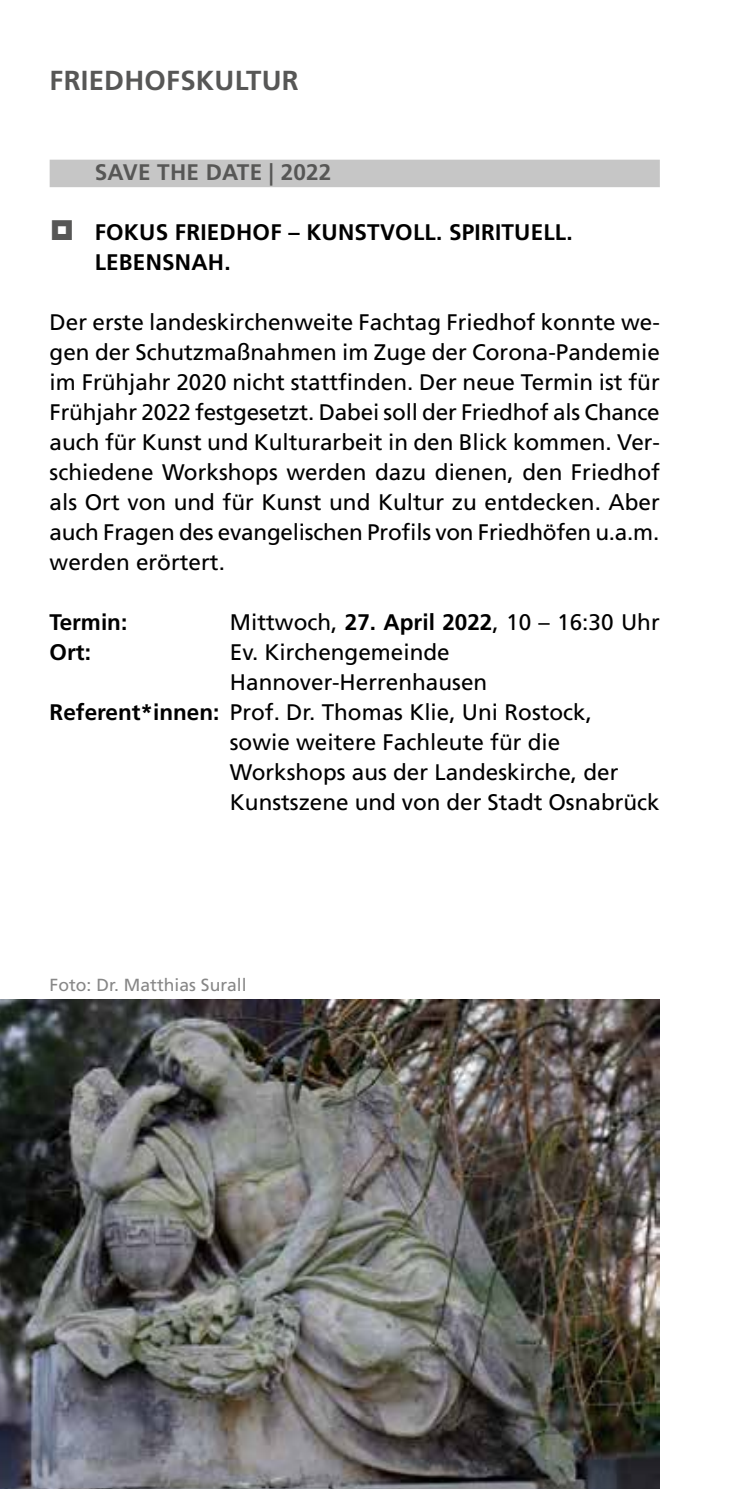
<style>
.page{position:relative;width:745px;height:1489px;background:#fff}
.page>*{position:absolute;margin:0;border:0;box-sizing:border-box;transform-origin:0 0}
.t1{font:700 27.5px "Frutiger LT Com";letter-spacing:.01em;color:#575756}
.t2{font:22.5px/30px "Frutiger LT Com";color:#000;text-align:justify}
.t3{font:700 22.5px/30px "Frutiger LT Com";letter-spacing:.01em;color:#000}
.t4{font:700 22.5px "Frutiger LT Com";letter-spacing:.01em;color:#575756}
.t5{font:17.5px "Frutiger LT Com";color:#878787}
.s1{font-weight:700}
</style>
<div class="page">
<div style="left:50px;top:160px;width:609px;height:27px;background:#c6c6c6"></div>
<img style="left:0;top:999px;width:659px;height:489px">
<p class="t1" style="left:50px;top:64px;width:250px">FRIEDHOFSKULTUR</p>
<p class="t4" style="left:95px;top:159px;width:238px">SAVE THE DATE | 2022</p>
<p class="t3" style="left:95px;top:217px;width:479px">FOKUS FRIEDHOF – KUNSTVOLL. SPIRITUELL.<br>LEBENSNAH.</p>
<p class="t2" style="left:50px;top:307px;width:611px">Der erste landeskirchenweite Fachtag Friedhof konnte we&shy;gen der Schutzmaßnahmen im Zuge der Corona-Pandemie im Frühjahr 2020 nicht stattfinden. Der neue Termin ist für Frühjahr 2022 festgesetzt. Dabei soll der Friedhof als Chance auch für Kunst und Kulturarbeit in den Blick kommen. Ver&shy;schiedene Workshops werden dazu dienen, den Friedhof als Ort von und für Kunst und Kultur zu entdecken. Aber auch Fragen des evangelischen Profils von Friedhöfen u.a.m. werden erörtert.</p>
<p class="t3" style="left:50px;top:607px;width:79px">Termin:</p>
<p class="t2" style="left:230px;top:607px;width:431px">Mittwoch, <span class="s1">27. April 2022</span>, 10 – 16:30 Uhr</p>
<p class="t3" style="left:50px;top:637px;width:43px">Ort:</p>
<p class="t2" style="left:230px;top:637px;width:221px">Ev. Kirchengemeinde</p>
<p class="t2" style="left:230px;top:667px;width:259px">Hannover-Herrenhausen</p>
<p class="t2" style="left:50px;top:697px;width:543px"><span class="s1">Referent*innen:</span> Prof. Dr. Thomas Klie, Uni Rostock,</p>
<p class="t2" style="left:230px;top:727px;width:332px">sowie weitere Fachleute für die</p>
<p class="t2" style="left:230px;top:757px;width:390px">Workshops aus der Landeskirche, der</p>
<p class="t2" style="left:230px;top:787px;width:431px">Kunstszene und von der Stadt Osnabrück</p>
<p class="t5" style="left:50px;top:974px;width:198px">Foto: Dr. Matthias Surall</p>
</div>
